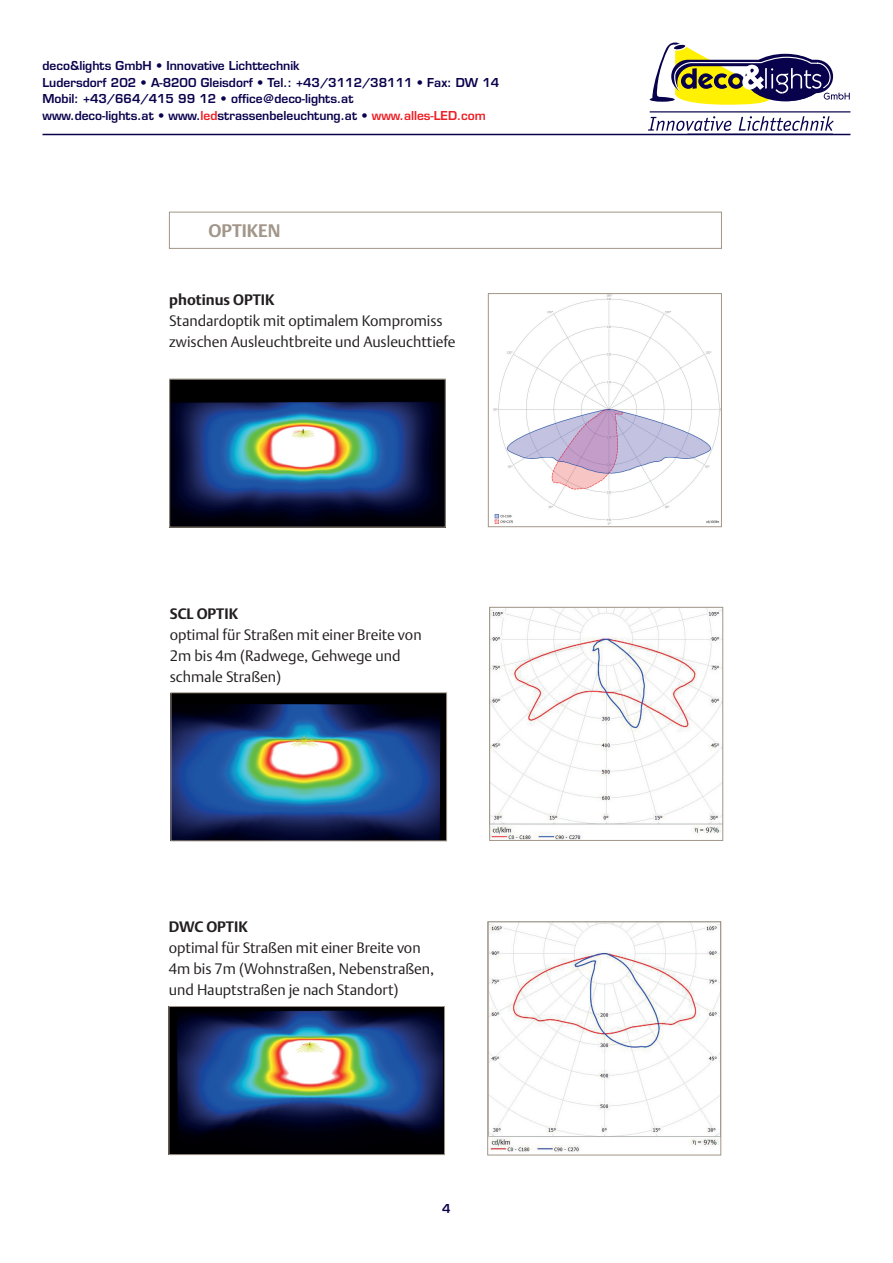
<style>
.page{position:relative;width:893px;height:1263px;background:#fff}
.page>*{position:absolute;margin:0;border:0;box-sizing:border-box;transform-origin:0 0}
.t1{font:700 18px "DTL Argo ST";color:#a19689}
.t2{font:300 15px/21px "DTL Argo T";color:#231f20}
.t3{font:600 12px "Eurostile";color:#08014c}
.s1{color:#ee1d23}
.s2{font-family:"DTL Argo ST";font-weight:700}
</style>
<div class="page">
<div style="left:169px;top:212px;width:553px;height:37px;border:1px solid #a19689"></div>
<img style="left:489px;top:923px;width:230px;height:229px">
<div style="left:487px;top:921px;width:234px;height:234px;border:1px solid #a19689"></div>
<img style="left:171px;top:1008px;width:272px;height:145px">
<div style="left:169px;top:1006px;width:276px;height:149px;border:1px solid #a19689"></div>
<img style="left:491px;top:609px;width:230px;height:230px">
<div style="left:489px;top:607px;width:234px;height:234px;border:1px solid #a19689"></div>
<img style="left:493px;top:295px;width:227px;height:230px">
<div style="left:488px;top:293px;width:234px;height:234px;border:1px solid #a19689"></div>
<img style="left:173px;top:694px;width:272px;height:145px">
<div style="left:171px;top:692px;width:276px;height:149px;border:1px solid #a19689"></div>
<img style="left:171px;top:381px;width:273px;height:144px">
<div style="left:169px;top:379px;width:277px;height:148px;border:1px solid #a19689"></div>
<svg style="left:652px;top:42px;width:198px;height:63px"></svg>
<svg style="left:648px;top:116px;width:83px;height:15px"></svg>
<svg style="left:739px;top:116px;width:95px;height:15px"></svg>
<hr style="left:650px;top:111px;width:200px;height:1px;background:#08014c">
<hr style="left:43px;top:134px;width:807px;height:1px;background:#08014c">
<p class="t3" style="left:43px;top:58px;width:259px">deco&amp;lights GmbH • Innovative Lichttechnik</p>
<p class="t3" style="left:43px;top:75px;width:458px">Ludersdorf 202 • A-8200 Gleisdorf • Tel.: +43/3112/38111 • Fax: DW 14</p>
<p class="t3" style="left:43px;top:91px;width:312px">Mobil: +43/664/415 99 12 • office@deco-lights.at</p>
<p class="t3" style="left:43px;top:108px;width:445px">www.deco-lights.at • www.<span class="s1">led</span>strassenbeleuchtung.at • <span class="s1">www.alles-LED.com</span></p>
<p class="t1" style="left:208px;top:220px;width:73px">OPTIKEN</p>
<p class="t2" style="left:169px;top:289px;width:288px"><span class="s2">photinus OPTIK<br></span>Standardoptik mit optimalem Kompromiss zwischen Ausleuchtbreite und Ausleuchttiefe</p>
<p class="t2" style="left:170px;top:603px;width:253px"><span class="s2">SCL OPTIK<br></span>optimal für Straßen mit einer Breite von<br>2m bis 4m (Radwege, Gehwege und schmale Straßen)</p>
<p class="t2" style="left:169px;top:916px;width:267px"><span class="s2">DWC OPTIK<br></span>optimal für Straßen mit einer Breite von<br>4m bis 7m (Wohnstraßen, Nebenstraßen, und Hauptstraßen je nach Standort)</p>
<p class="t3" style="left:442px;top:1201px;width:10px">4</p>
</div>
